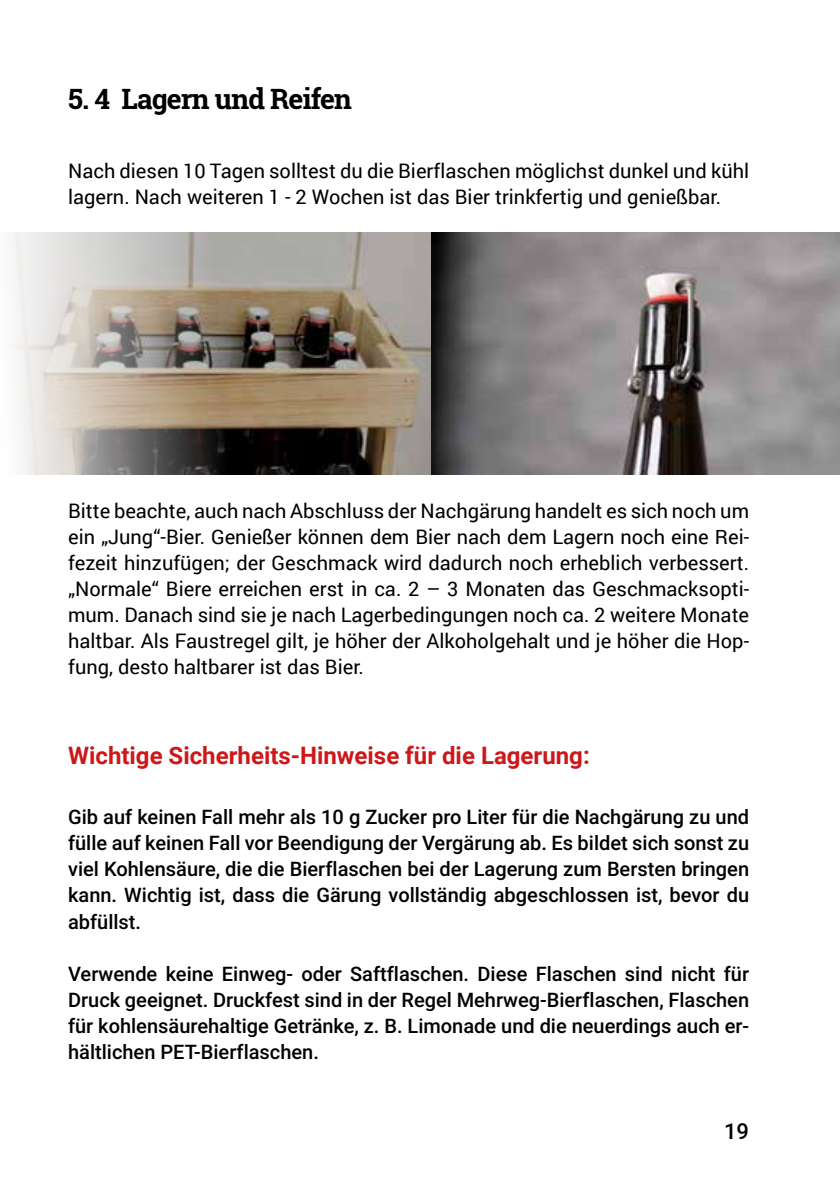
<style>
.page{position:relative;width:840px;height:1191px;background:#fff}
.page>*{position:absolute;margin:0;border:0;box-sizing:border-box;transform-origin:0 0}
.t1{font:700 28px "Roboto Slab";letter-spacing:-.03em;color:#000}
.t2{font:700 24px "Roboto";color:#cd1719}
.t3{font:500 22px "Roboto";color:#000}
.t4{font:20px/26px "Roboto";color:#000}
.t5{font:500 20px/26px "Roboto";color:#000;text-align:justify}
</style>
<div class="page">
<img style="left:12px;top:233px;width:419px;height:242px">
<img style="left:431px;top:233px;width:408px;height:242px">
<h1 class="t1" style="left:68px;top:79px;width:285px">5. 4 Lagern und Reifen</h1>
<p class="t4" style="left:68px;top:157px;width:682px">Nach diesen 10 Tagen solltest du die Bierflaschen möglichst dunkel und kühl lagern. Nach weiteren 1 - 2 Wochen ist das Bier trinkfertig und genießbar.</p>
<p class="t4" style="left:68px;top:497px;width:682px;text-align:justify">Bitte beachte, auch nach Abschluss der Nachgärung handelt es sich noch um ein „Jung“-Bier. Genießer können dem Bier nach dem Lagern noch eine Rei&shy;fezeit hinzufügen; der Geschmack wird dadurch noch erheblich verbessert. „Normale“ Biere erreichen erst in ca. 2 – 3 Monaten das Geschmacksopti&shy;mum. Danach sind sie je nach Lagerbedingungen noch ca. 2 weitere Monate haltbar. Als Faustregel gilt, je höher der Alkoholgehalt und je höher die Hop&shy;fung, desto haltbarer ist das Bier.</p>
<p class="t2" style="left:68px;top:739px;width:523px">Wichtige Sicherheits-Hinweise für die Lagerung:</p>
<p class="t5" style="left:68px;top:803px;width:682px">Gib auf keinen Fall mehr als 10 g Zucker pro Liter für die Nachgärung zu und fülle auf keinen Fall vor Beendigung der Vergärung ab. Es bildet sich sonst zu viel Kohlensäure, die die Bierflaschen bei der Lagerung zum Bersten bringen kann. Wichtig ist, dass die Gärung vollständig abgeschlossen ist, bevor du abfüllst.</p>
<p class="t5" style="left:68px;top:959px;width:682px">Verwende keine Einweg- oder Saftflaschen. Diese Flaschen sind nicht für Druck geeignet. Druckfest sind in der Regel Mehrweg-Bierflaschen, Flaschen für kohlensäurehaltige Getränke, z. B. Limonade und die neuerdings auch er&shy;hältlichen PET-Bierflaschen.</p>
<p class="t3" style="left:723px;top:1116px;width:26px">19</p>
</div>
